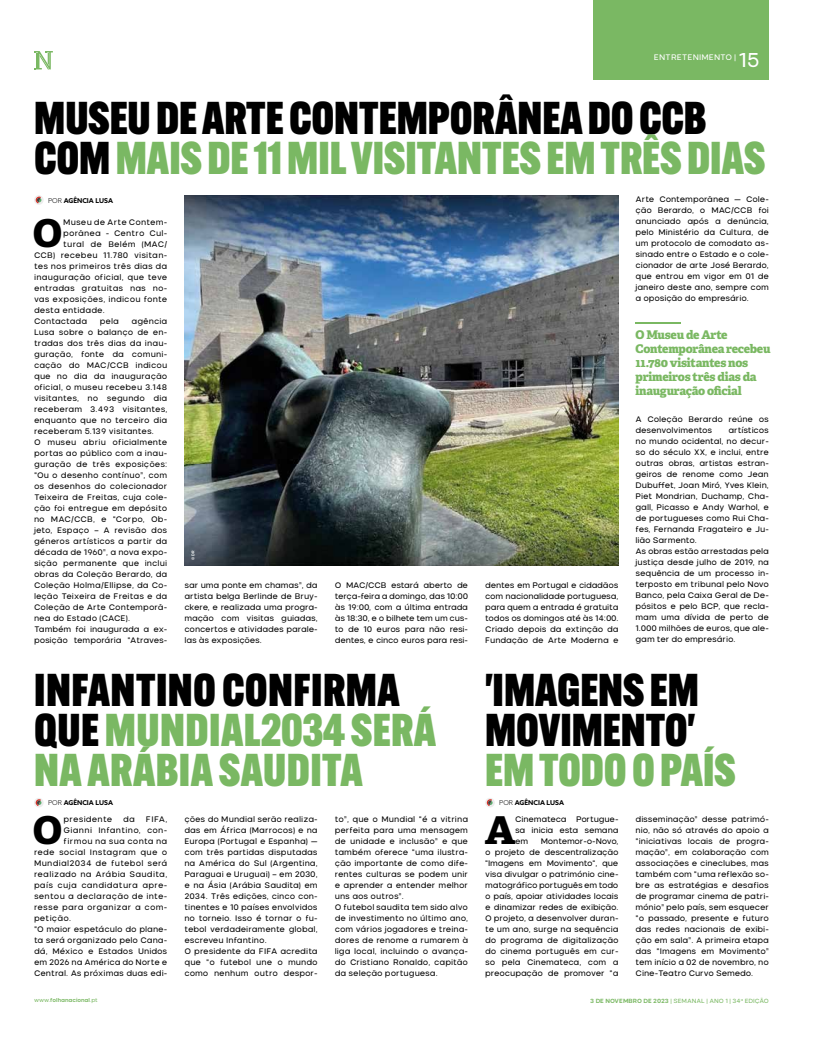
<style>
.page{position:relative;width:820px;height:1049px;background:#fff}
.page>*{position:absolute;margin:0;border:0;box-sizing:border-box;transform-origin:0 0}
.t1{font:900 45px/40px "Alternate Gothic Cond ATF";letter-spacing:.01em;color:#000}
.t2{font:900 45px/40px "Alternate Gothic Cond ATF";letter-spacing:.02em;color:#7ab863}
.t3{font:800 38.4px "Adelle";color:#000}
.t4{font:20px "Nominee";color:#fff}
.t5{font:800 12px/14px "Adelle";letter-spacing:-.02em;color:#7ab862}
.t6{font:8px/11px "Nominee";letter-spacing:-.005em;color:#000;text-align:justify}
.t7{font:8px "Nominee";letter-spacing:.02em;color:#000}
.t8{font:8px "Nominee";letter-spacing:.015em;color:#000}
.t9{font:8px "Nominee";letter-spacing:.04em;color:#000}
.t10{font:8px "Nominee";letter-spacing:.005em;color:#fff}
.t11{font:700 6.7px "Azo Sans";color:#000}
.t12{font:6px "Nominee";letter-spacing:-.01em;color:#7ab863}
.t13{font:700 5.5px "Nominee";letter-spacing:-.015em;color:#7ab863}
.t14{font:600 4px "Articulat CF";color:#fff}
.s1{color:#7ab863}
.s2{font-weight:300}
.s3{color:#000}
.s4{font-weight:400}
.s5{font-weight:700}
</style>
<div class="page">
<img style="left:184px;top:195px;width:434px;height:370px">
<svg style="left:34px;top:195px;width:10px;height:10px"></svg>
<svg style="left:36px;top:197px;width:5px;height:6px"></svg>
<svg style="left:34px;top:798px;width:10px;height:9px"></svg>
<svg style="left:36px;top:799px;width:5px;height:7px"></svg>
<svg style="left:485px;top:798px;width:9px;height:9px"></svg>
<svg style="left:486px;top:799px;width:6px;height:7px"></svg>
<hr style="left:635px;top:322px;width:46px;height:1px;background:#7ab862">
<svg style="left:34px;top:51px;width:19px;height:18px"></svg>
<div style="left:593px;top:0;width:175px;height:80px;background:#7ab863"></div>
<p class="t10" style="left:653px;top:52px;width:84px">ENTRETENIMENTO |</p>
<h3 class="t4" style="left:738px;top:48px;width:23px">15</h3>
<h1 class="t1" style="left:34px;top:98px;width:731px">MUSEU DE ARTE CONTEMPORÂNEA DO CCB<br>COM <span class="s1">MAIS DE 11 MIL VISITANTES EM TRÊS DIAS</span></h1>
<p class="t11" style="left:48px;top:196px;width:66px"><span class="s2">POR</span> AGÊNCIA LUSA</p>
<p class="t6" style="left:635px;top:193px;width:135px">Arte Contemporânea — Cole&shy;ção Berardo, o MAC/CCB foi anunciado após a denúncia, pelo Ministério da Cultura, de um protocolo de comodato as&shy;sinado entre o Estado e o cole&shy;cionador de arte José Berardo, que entrou em vigor em 01 de janeiro deste ano, sempre com a oposição do empresário.</p>
<h2 class="t3" style="left:33px;top:208px;width:30px">O</h2>
<p class="t6" style="left:63px;top:216px;width:106px">Museu de Arte Contem-</p>
<p class="t6" style="left:63px;top:227px;width:106px">porânea - Centro Cul-</p>
<p class="t6" style="left:63px;top:238px;width:106px">tural de Belém (MAC/</p>
<p class="t6" style="left:34px;top:249px;width:135px">CCB) recebeu 11.780 visitan-</p>
<p class="t6" style="left:34px;top:260px;width:135px">tes nos primeiros três dias da</p>
<p class="t6" style="left:34px;top:271px;width:135px">inauguração oficial, que teve</p>
<p class="t6" style="left:34px;top:282px;width:135px">entradas gratuitas nas no-</p>
<p class="t6" style="left:34px;top:293px;width:135px">vas exposições, indicou fonte</p>
<p class="t6" style="left:34px;top:304px;width:72px">desta entidade.</p>
<p class="t6" style="left:34px;top:315px;width:55px">Contactada</p>
<p class="t6" style="left:100px;top:315px;width:21px">pela</p>
<p class="t6" style="left:34px;top:315px;width:135px;text-align:left;text-indent:98px">agência<br>Lusa sobre o balanço de en&shy;tradas dos três dias da inau&shy;guração, fonte da comuni&shy;cação do MAC/CCB indicou que no dia da inauguração oficial, o museu recebeu 3.148 visitantes, no segundo dia receberam 3.493 visitantes, enquanto que no terceiro dia receberam 5.139 visitantes.<br>O museu abriu oficialmente portas ao público com a inau&shy;guração de três exposições: “Ou o desenho contínuo”, com os desenhos do colecionador<br>Teixeira de Freitas, cuja cole&shy;ção foi entregue em depósito no MAC/CCB, e “Corpo, Ob&shy;jeto, Espaço – A revisão dos géneros artísticos a partir da década de 1960”, a nova expo&shy;sição permanente que inclui obras da Coleção Berardo, da<br>Coleção Holma/Ellipse, da Co&shy;leção Teixeira de Freitas e da<br>Coleção de Arte Contemporâ&shy;nea do Estado (CACE).<br>Também foi inaugurada a ex&shy;posição temporária “Atraves-</p>
<h3 class="t5" style="left:635px;top:327px;width:136px">O Museu de Arte<br>Contemporânea recebeu<br>11.780 visitantes nos primeiros três dias da inauguração oficial</h3>
<p class="t6" style="left:635px;top:414px;width:135px">A Coleção Berardo reúne os desenvolvimentos</p>
<p class="t6" style="left:635px;top:425px;width:135px;text-align:left;text-indent:93px">artísticos no mundo ocidental, no decur&shy;so do século XX, e inclui, entre outras obras, artistas estran&shy;geiros de renome como Jean<br>Dubuffet, Joan Miró, Yves Klein,<br>Piet Mondrian, Duchamp, Cha&shy;gall, Picasso e Andy Warhol, e de portugueses como Rui Cha&shy;fes, Fernanda Fragateiro e Ju&shy;lião Sarmento.<br>As obras estão arrestadas pela justiça desde julho de 2019, na sequência de um processo in&shy;terposto em tribunal pelo Novo<br>Banco, pela Caixa Geral de De&shy;pósitos e pelo BCP, que recla&shy;mam uma dívida de perto de<br>1.000 milhões de euros, que ale&shy;gam ter do empresário.</p>
<p class="t14" style="left:190px;top:560px;width:11px;rotate:-90deg">© DR</p>
<p class="t6" style="left:184px;top:579px;width:135px">sar uma ponte em chamas”, da artista belga Berlinde de Bruy&shy;ckere, e realizada uma progra&shy;mação com visitas guiadas, concertos e atividades parale&shy;las às exposições.</p>
<p class="t6" style="left:334px;top:579px;width:135px">O MAC/CCB estará aberto de terça-feira a domingo, das 10:00 às 19:00, com a última entrada às 18:30, e o bilhete tem um cus&shy;to de 10 euros para não resi&shy;dentes, e cinco euros para resi-</p>
<p class="t6" style="left:485px;top:579px;width:135px">dentes em Portugal e cidadãos com nacionalidade portuguesa, para quem a entrada é gratuita todos os domingos até às 14:00.<br>Criado depois da extinção da Fundação de Arte Moderna e</p>
<h1 class="t1" style="left:485px;top:669px;width:215px">'IMAGENS EM<br>MOVIMENTO'</h1>
<h1 class="t2" style="left:485px;top:749px;width:251px">EM TODO O PAÍS</h1>
<h1 class="t2" style="left:34px;top:669px;width:403px"><span class="s3">INFANTINO CONFIRMA<br>QUE</span> MUNDIAL2034 SERÁ<br>NA ARÁBIA SAUDITA</h1>
<p class="t11" style="left:48px;top:798px;width:66px"><span class="s2">POR</span> AGÊNCIA LUSA</p>
<p class="t6" style="left:184px;top:814px;width:135px;text-align:left">ções do Mundial serão realiza&shy;das em África (Marrocos) e na<br>Europa (Portugal e Espanha) — com três partidas disputadas na América do Sul (Argentina,<br>Paraguai e Uruguai) – em 2030, e na Ásia (Arábia Saudita) em<br>2034. Três edições, cinco con&shy;tinentes e 10 países envolvidos no torneio. Isso é tornar o fu&shy;tebol verdadeiramente global, escreveu Infantino.<br>O presidente da FIFA acredita que “o futebol une o mundo como nenhum outro despor-</p>
<p class="t6" style="left:334px;top:814px;width:135px;text-align:left">to”, que o Mundial “é a vitrina perfeita para uma mensagem de unidade e inclusão” e que também oferece “uma ilustra&shy;ção importante de como dife&shy;rentes culturas se podem unir e aprender a entender melhor uns aos outros”.<br>O futebol saudita tem sido alvo de investimento no último ano, com vários jogadores e treina&shy;dores de renome a rumarem à liga local, incluindo o avança&shy;do Cristiano Ronaldo, capitão da seleção portuguesa.</p>
<h2 class="t3" style="left:485px;top:806px;width:32px">A</h2>
<p class="t6" style="left:515px;top:814px;width:105px">Cinemateca Portugue&shy;sa inicia esta semana em</p>
<p class="t11" style="left:499px;top:798px;width:66px"><span class="s2">POR</span> AGÊNCIA LUSA</p>
<h2 class="t3" style="left:33px;top:806px;width:30px">O</h2>
<p class="t7" style="left:64px;top:815px;width:50px">presidente</p>
<p class="t6" style="left:123px;top:814px;width:13px">da</p>
<p class="t6" style="left:146px;top:814px;width:23px">FIFA,</p>
<p class="t6" style="left:635px;top:814px;width:135px">disseminação” desse patrimó&shy;nio, não só através do apoio a “iniciativas locais de progra&shy;mação”, em colaboração com associações e cineclubes, mas também com “uma reflexão so&shy;bre as estratégias e desafios de programar cinema de patri&shy;mónio” pelo país, sem esquecer “o passado, presente e futuro das redes nacionais de exibi&shy;ção em sala”. A primeira etapa das “Imagens em Movimento” tem início a 02 de novembro, no Cine-Teatro Curvo Semedo.</p>
<p class="t9" style="left:64px;top:826px;width:105px">Gianni Infantino, con-</p>
<p class="t7" style="left:64px;top:837px;width:105px">firmou na sua conta na</p>
<p class="t7" style="left:34px;top:848px;width:135px">rede social Instagram que o</p>
<p class="t7" style="left:34px;top:859px;width:135px">Mundial2034 de futebol será</p>
<p class="t7" style="left:34px;top:870px;width:135px">realizado na Arábia Saudita,</p>
<p class="t7" style="left:34px;top:881px;width:135px">país cuja candidatura apre-</p>
<p class="t7" style="left:34px;top:892px;width:135px">sentou a declaração de inte-</p>
<p class="t8" style="left:34px;top:903px;width:135px">resse para organizar a com-</p>
<p class="t7" style="left:34px;top:914px;width:39px">petição.</p>
<p class="t6" style="left:34px;top:924px;width:135px">“O maior espetáculo do plane-</p>
<p class="t6" style="left:34px;top:935px;width:135px">ta será organizado pelo Cana-</p>
<p class="t6" style="left:34px;top:946px;width:135px">dá, México e Estados Unidos</p>
<p class="t6" style="left:34px;top:957px;width:135px">em 2026 na América do Norte e</p>
<p class="t6" style="left:34px;top:968px;width:135px">Central. As próximas duas edi-</p>
<p class="t6" style="left:485px;top:836px;width:135px;text-indent:56px">Montemor-o-Novo, o projeto de descentralização "Imagens em Movimento", que visa divulgar o património cine&shy;matográfico português em todo o país, apoiar atividades locais e dinamizar redes de exibição.<br>O projeto, a desenvolver duran&shy;te um ano, surge na sequência do programa de digitalização do cinema português em cur&shy;so pela Cinemateca, com a preocupação de promover “a</p>
<p class="t13" style="left:34px;top:997px;width:65px"><span class="s4">www.</span>folhanacional<span class="s4">.pt</span></p>
<p class="t12" style="left:590px;top:997px;width:180px"><span class="s5">3 DE NOVEMBRO DE 2023</span> | SEMANAL | ANO 1 | 34<sup>a</sup> EDIÇÃO</p>
</div>
